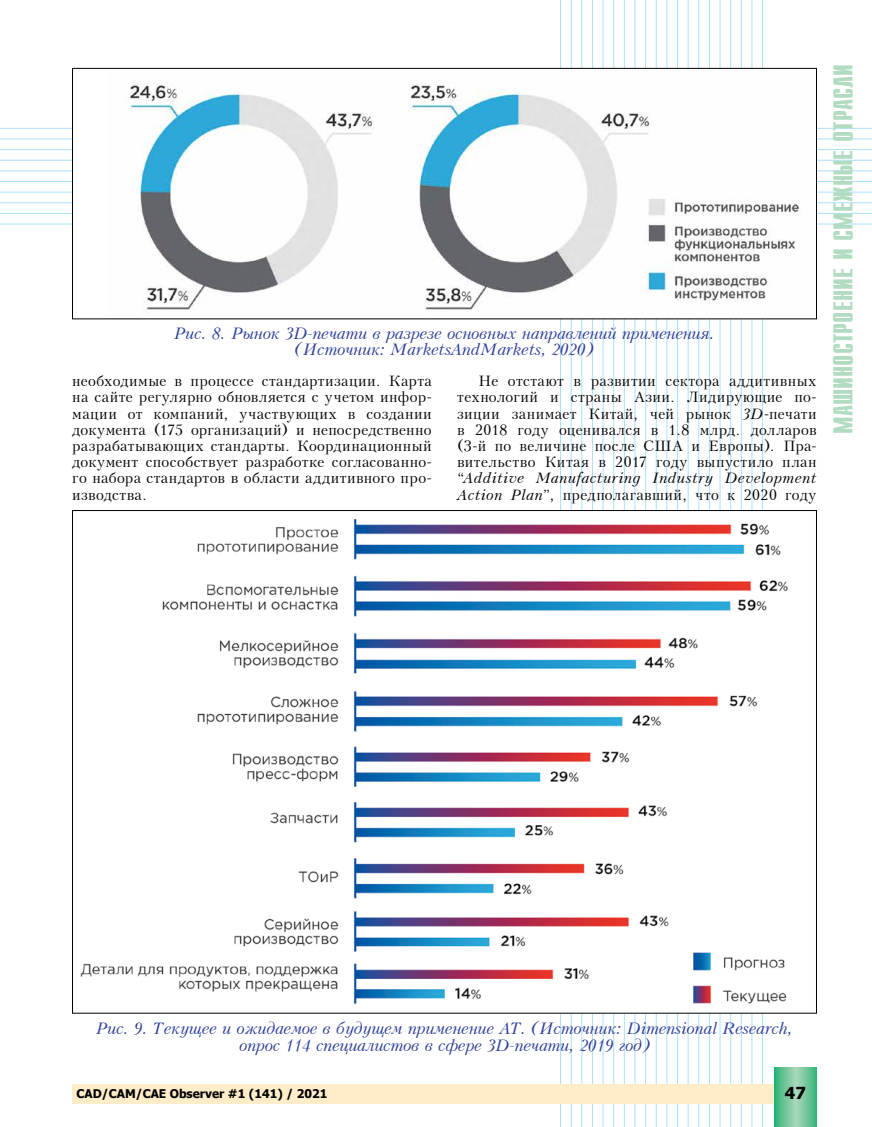
<style>
.page{position:relative;width:872px;height:1127px;background:#fff}
.page>*{position:absolute;margin:0;border:0;box-sizing:border-box;transform-origin:0 0}
.t1{font:700 22.5px "Z Compact";color:#b1dcc1}
.t2{font:italic 16.5px/16.5px "Peterburg";letter-spacing:-.02em;color:#2d3d98;text-align:center}
.t3{font:700 16.5px "Tahoma";color:#000}
.t4{font:15px/16.2px "Peterburg";letter-spacing:.025em;color:#000;text-align:justify}
.t5{font:700 12px "Tahoma";color:#000}
.s1{font-style:italic}
</style>
<div class="page">
<hr style="left:560px;top:0;width:1px;height:1127px;background:#abe1fa">
<hr style="left:571px;top:0;width:1px;height:1127px;background:#abe1fa">
<hr style="left:581px;top:0;width:1px;height:1127px;background:#abe1fa">
<hr style="left:592px;top:0;width:1px;height:1127px;background:#abe1fa">
<hr style="left:603px;top:0;width:1px;height:1127px;background:#abe1fa">
<hr style="left:613px;top:0;width:1px;height:1127px;background:#abe1fa">
<hr style="left:624px;top:0;width:1px;height:1127px;background:#abe1fa">
<hr style="left:634px;top:0;width:1px;height:1127px;background:#abe1fa">
<hr style="left:645px;top:0;width:1px;height:1127px;background:#abe1fa">
<hr style="left:656px;top:0;width:1px;height:1127px;background:#abe1fa">
<hr style="left:666px;top:0;width:1px;height:1127px;background:#abe1fa">
<hr style="left:677px;top:0;width:1px;height:1127px;background:#abe1fa">
<hr style="left:688px;top:0;width:1px;height:1127px;background:#abe1fa">
<hr style="left:698px;top:0;width:1px;height:1127px;background:#abe1fa">
<hr style="left:709px;top:0;width:1px;height:1127px;background:#abe1fa">
<hr style="left:720px;top:0;width:1px;height:1127px;background:#abe1fa">
<hr style="left:730px;top:0;width:1px;height:1127px;background:#abe1fa">
<hr style="left:741px;top:0;width:1px;height:1127px;background:#abe1fa">
<hr style="left:751px;top:0;width:1px;height:1127px;background:#abe1fa">
<hr style="left:762px;top:0;width:1px;height:1127px;background:#abe1fa">
<hr style="left:0;top:128px;width:872px;height:1px;background:#abe1fa">
<hr style="left:0;top:139px;width:872px;height:1px;background:#abe1fa">
<hr style="left:0;top:149px;width:872px;height:1px;background:#abe1fa">
<hr style="left:0;top:160px;width:872px;height:1px;background:#abe1fa">
<hr style="left:0;top:171px;width:872px;height:1px;background:#abe1fa">
<hr style="left:0;top:181px;width:872px;height:1px;background:#abe1fa">
<hr style="left:0;top:192px;width:872px;height:1px;background:#abe1fa">
<hr style="left:0;top:202px;width:872px;height:1px;background:#abe1fa">
<hr style="left:0;top:213px;width:872px;height:1px;background:#abe1fa">
<hr style="left:0;top:224px;width:872px;height:1px;background:#abe1fa">
<div style="left:72px;top:1084px;width:744px;height:19px;background:#ffecc8"></div>
<svg style="left:774px;top:1067px;width:42px;height:60px;background:#6ec598"></svg>
<div style="left:72px;top:68px;width:744px;height:251px;background:#fff"></div>
<img style="left:130px;top:83px;width:671px;height:230px">
<div style="left:72px;top:68px;width:744px;height:251px;border:1px solid #000"></div>
<img style="left:80px;top:512px;width:708px;height:499px">
<p class="t2" style="left:174px;top:325px;width:542px">Рис. 8. Рынок 3D-печати в разрезе основных направлений применения. (Источник: MarketsAndMarkets, 2020)</p>
<p class="t4" style="left:72px;top:373px;width:361px">необходимые в процессе стандартизации. Карта на сайте регулярно обновляется с учетом инфор&shy;мации от компаний, участвующих в создании документа (175 организаций) и непосредственно разрабатывающих стандарты. Координационный документ способствует разработке согласованно&shy;го набора стандартов в области аддитивного про&shy;изводства.</p>
<p class="t4" style="left:457px;top:373px;width:361px;text-indent:21px">Не отстают в развитии сектора аддитивных технологий и страны Азии. Лидирующие по&shy;зиции занимает Китай, чей рынок <span class="s1">3D</span>-печати в 2018 году оценивался в 1.8 млрд. долларов (3-й по величине после США и Европы). Пра&shy;вительство Китая в 2017 году выпустило план “<span class="s1">Additive Manufacturing Industry Development Action Plan</span>”, предполагавший, что к 2020 году</p>
<h1 class="t1" style="left:826px;top:433px;width:371px;rotate:-90deg">МАШИНОСТРОЕНИЕ И СМЕЖНЫЕ ОТРАСЛИ</h1>
<p class="t2" style="left:96px;top:1020px;width:698px">Рис. 9. Текущее и ожидаемое в будущем применение АТ. (Источник: Dimensional Research, опрос 114 специалистов в сфере 3D-печати, 2019 год)</p>
<p class="t5" style="left:77px;top:1085px;width:252px">CAD/CAM/CAE Observer #1 (141) / 2021</p>
<p class="t3" style="left:785px;top:1081px;width:23px">47</p>
</div>
